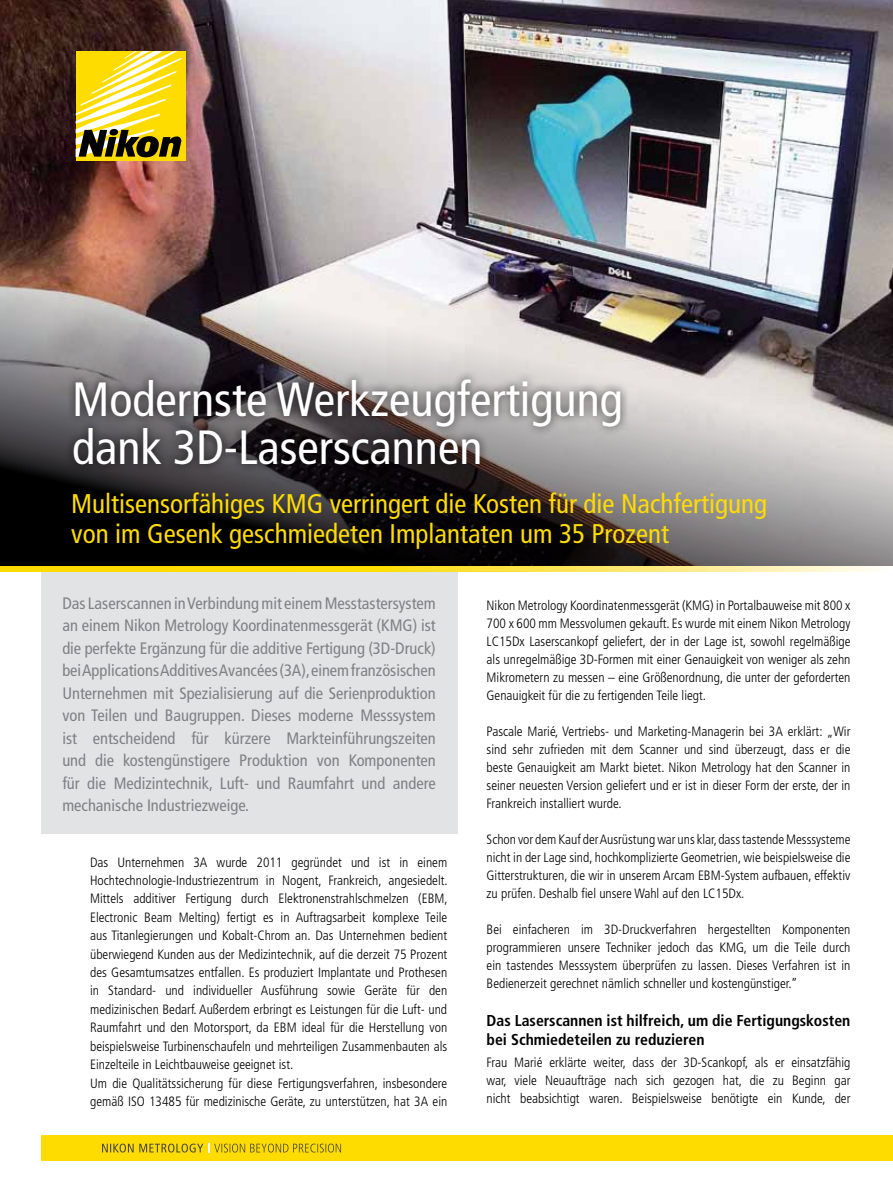
<style>
.page{position:relative;width:893px;height:1191px;background:#fff}
.page>*{position:absolute;margin:0;border:0;box-sizing:border-box;transform-origin:0 0}
.t1{font:condensed 48px/48px "Frutiger LT Std";color:#fff}
.t2{font:condensed 27px/30px "Frutiger LT Std";color:#ffdc00}
.t3{font:condensed 16.5px/22.5px "Frutiger LT Std";color:#818084;text-align:justify}
.t4{font:700 condensed 15.75px/19.5px "Frutiger LT Std";color:#000}
.t5{font:300 condensed 13.5px/18px "Frutiger LT Std";color:#000;text-align:justify}
</style>
<div class="page">
<div style="left:41px;top:1135px;width:852px;height:25px;background:#ffdc00"></div>
<svg style="left:102px;top:1143px;width:239px;height:9px"></svg>
<img style="left:0;top:0;width:893px;height:254px">
<img style="left:0;top:254px;width:893px;height:312px">
<div style="left:64px;top:369px;width:566px;height:104px;background:#000;opacity:.75"></div>
<svg style="left:0;top:566px;width:879px;height:6px"></svg>
<div style="left:41px;top:572px;width:417px;height:261px;background:#e1e3e4"></div>
<div style="left:76px;top:51px;width:109px;height:110px;background:#ffdc00"></div>
<svg style="left:76px;top:51px;width:106px;height:107px"></svg>
<h1 class="t1" style="left:72px;top:375px;width:552px">Modernste Werkzeugfertigung dank 3D-Laserscannen</h1>
<h2 class="t2" style="left:71px;top:489px;width:697px">Multisensorfähiges KMG verringert die Kosten für die Nachfertigung von im Gesenk geschmiedeten Implantaten um 35 Prozent</h2>
<p class="t3" style="left:62px;top:592px;width:375px">Das Laserscannen in Verbindung mit einem Messtastersystem an einem Nikon Metrology Koordinatenmessgerät (KMG) ist die perfekte Ergänzung für die additive Fertigung (3D-Druck) bei Applications Additives Avancées (3A), einem französischen Unternehmen mit Spezialisierung auf die Serienproduktion von Teilen und Baugruppen. Dieses moderne Messsystem ist entscheidend für kürzere Markteinführungszeiten und die kostengünstigere Produktion von Komponenten für die Medizintechnik, Luft- und Raumfahrt und andere mechanische Industriezweige.</p>
<p class="t5" style="left:90px;top:852px;width:359px;line-height:18.5px;text-align:left">Das Unternehmen 3A wurde 2011 gegründet und ist in einem Hochtechnologie-Industriezentrum in Nogent, Frankreich, angesiedelt.<br>Mittels additiver Fertigung durch Elektronenstrahlschmelzen (EBM, Electronic Beam Melting) fertigt es in Auftragsarbeit komplexe Teile aus Titanlegierungen und Kobalt-Chrom an. Das Unternehmen bedient überwiegend Kunden aus der Medizintechnik, auf die derzeit 75 Prozent des Gesamtumsatzes entfallen. Es produziert Implantate und Prothesen in Standard- und individueller Ausführung sowie Geräte für den medizinischen Bedarf. Außerdem erbringt es Leistungen für die Luft- und Raumfahrt und den Motorsport, da EBM ideal für die Herstellung von beispielsweise Turbinenschaufeln und mehrteiligen Zusammenbauten als Einzelteile in Leichtbauweise geeignet ist.<br>Um die Qualitätssicherung für diese Fertigungsverfahren, insbesondere gemäß ISO 13485 für medizinische Geräte, zu unterstützen, hat 3A ein</p>
<p class="t5" style="left:487px;top:596px;width:365px">Nikon Metrology Koordinatenmessgerät (KMG) in Portalbauweise mit 800 x 700 x 600 mm Messvolumen gekauft. Es wurde mit einem Nikon Metrology LC15Dx Laserscankopf geliefert, der in der Lage ist, sowohl regelmäßige als unregelmäßige 3D-Formen mit einer Genauigkeit von weniger als zehn Mikrometern zu messen – eine Größenordnung, die unter der geforderten Genauigkeit für die zu fertigenden Teile liegt.</p>
<p class="t5" style="left:487px;top:722px;width:365px">Pascale Marié, Vertriebs- und Marketing-Managerin bei 3A erklärt: „Wir sind sehr zufrieden mit dem Scanner und sind überzeugt, dass er die beste Genauigkeit am Markt bietet. Nikon Metrology hat den Scanner in seiner neuesten Version geliefert und er ist in dieser Form der erste, der in Frankreich installiert wurde.</p>
<p class="t5" style="left:487px;top:830px;width:365px">Schon vor dem Kauf der Ausrüstung war uns klar, dass tastende Messsysteme nicht in der Lage sind, hochkomplizierte Geometrien, wie beispielsweise die Gitterstrukturen, die wir in unserem Arcam EBM-System aufbauen, effektiv zu prüfen. Deshalb fiel unsere Wahl auf den LC15Dx.</p>
<p class="t5" style="left:487px;top:920px;width:365px">Bei einfacheren im 3D-Druckverfahren hergestellten Komponenten programmieren unsere Techniker jedoch das KMG, um die Teile durch ein tastendes Messsystem überprüfen zu lassen. Dieses Verfahren ist in Bedienerzeit gerechnet nämlich schneller und kostengünstiger.”</p>
<p class="t4" style="left:487px;top:1010px;width:365px">Das Laserscannen ist hilfreich, um die Fertigungskosten bei Schmiedeteilen zu reduzieren</p>
<p class="t5" style="left:487px;top:1053px;width:365px">Frau Marié erklärte weiter, dass der 3D-Scankopf, als er einsatzfähig war, viele Neuaufträge nach sich gezogen hat, die zu Beginn gar nicht beabsichtigt waren. Beispielsweise benötigte ein Kunde, der</p>
</div>
